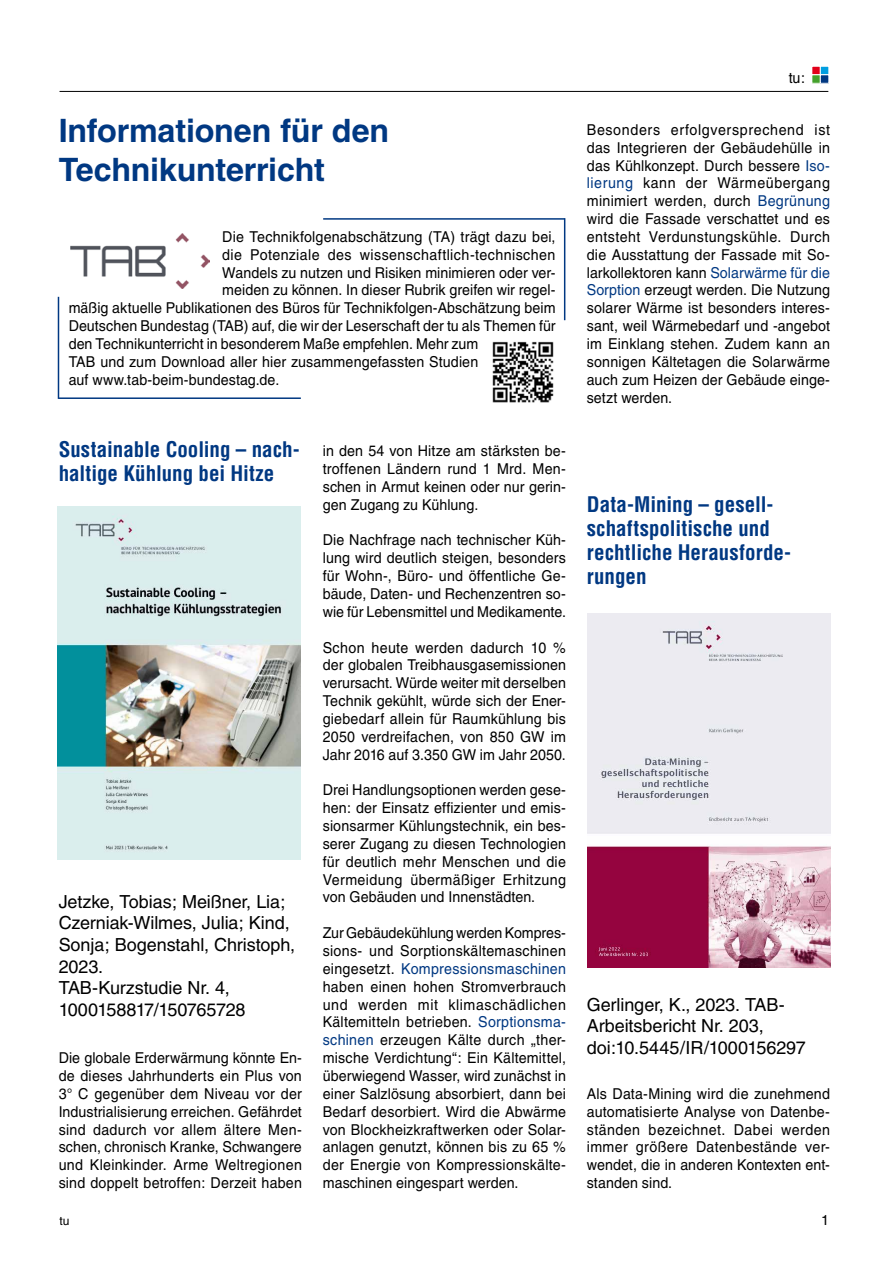
<style>
.page{position:relative;width:893px;height:1263px;background:#fff}
.page>*{position:absolute;margin:0;border:0;box-sizing:border-box;transform-origin:0 0}
.t1{font:700 32.25px/38.7px "Helvetica";letter-spacing:-.005em;color:#003882}
.t2{font:700 condensed 21px/24px "Helvetica";color:#003882}
.t3{font:18px/21.6px "Helvetica";letter-spacing:-.005em;color:#000}
.t4{font:15px/17.9px "Helvetica";letter-spacing:.005em;color:#000;text-align:justify;scale:.95 1}
.t5{font:15px "Helvetica";letter-spacing:.03em;color:#000;scale:.95 1}
.t6{font:14.25px "Helvetica";color:#000}
.t7{font:12px "Helvetica";color:#000}
.s1{color:#003882}
</style>
<div class="page">
<hr style="left:60px;top:91px;width:768px;height:1px;background:#000">
<div style="left:812px;top:66px;width:8px;height:9px;background:#e2001a"></div>
<div style="left:811px;top:66px;width:10px;height:9px;border:1px solid #fff"></div>
<div style="left:820px;top:66px;width:9px;height:9px;background:#009ee0"></div>
<div style="left:820px;top:66px;width:9px;height:9px;border:1px solid #fff"></div>
<div style="left:812px;top:75px;width:8px;height:8px;background:#44a12b"></div>
<div style="left:811px;top:74px;width:10px;height:10px;border:1px solid #fff"></div>
<div style="left:820px;top:75px;width:9px;height:8px;background:#003882"></div>
<div style="left:820px;top:74px;width:9px;height:10px;border:1px solid #fff"></div>
<img style="left:492px;top:341px;width:62px;height:62px">
<img style="left:70px;top:234px;width:140px;height:55px">
<hr style="left:58px;top:397px;width:243px;height:2px;background:#003882">
<hr style="left:58px;top:297px;width:1px;height:102px;background:#003882">
<hr style="left:323px;top:218px;width:242px;height:2px;background:#003882">
<hr style="left:564px;top:218px;width:1px;height:102px;background:#003882">
<img style="left:58px;top:506px;width:242px;height:353px">
<img style="left:588px;top:613px;width:242px;height:354px">
<h1 class="t1" style="left:59px;top:111px;width:332px">Informationen für den<br>Technikunterricht</h1>
<p class="t4" style="left:222px;top:228px;width:352px">Die Technikfolgenabschätzung (TA) trägt dazu bei,</p>
<p class="t5" style="left:222px;top:246px;width:352px">die Potenziale des wissenschaftlich-technischen</p>
<p class="t4" style="left:222px;top:263px;width:352px">Wandels zu nutzen und Risiken minimieren oder ver-</p>
<p class="t4" style="left:222px;top:281px;width:352px">meiden zu können. In dieser Rubrik greifen wir regel-</p>
<p class="t4" style="left:69px;top:299px;width:514px">mäßig aktuelle Publikationen des Büros für Technikfolgen-Abschätzung beim</p>
<p class="t4" style="left:69px;top:317px;width:514px">Deutschen Bundestag (TAB) auf, die wir der Leserschaft der tu als Themen für</p>
<p class="t4" style="left:69px;top:335px;width:433px">den Technikunterricht in besonderem Maße empfehlen. Mehr zum</p>
<p class="t4" style="left:69px;top:353px;width:433px">TAB und zum Download aller hier zusammengefassten Studien</p>
<p class="t4" style="left:69px;top:370px;width:223px">auf www.tab-beim-bundestag.de.</p>
<h2 class="t2" style="left:59px;top:437px;width:243px">Sustainable Cooling – nach&shy;haltige Kühlung bei Hitze</h2>
<p class="t3" style="left:59px;top:891px;width:238px">Jetzke, Tobias; Meißner, Lia;<br>Czerniak-Wilmes, Julia; Kind,<br>Sonja; Bogenstahl, Christoph,<br>2023.<br>TAB-Kurzstudie Nr. 4,<br>1000158817/150765728</p>
<p class="t4" style="left:59px;top:1049px;width:258px">Die globale Erderwärmung könnte En&shy;de dieses Jahrhunderts ein Plus von 3° C gegenüber dem Niveau vor der Industrialisierung erreichen. Gefährdet sind dadurch vor allem ältere Men&shy;schen, chronisch Kranke, Schwangere und Kleinkinder. Arme Weltregionen sind doppelt betroffen: Derzeit haben</p>
<p class="t4" style="left:323px;top:442px;width:258px">in den 54 von Hitze am stärksten be&shy;troffenen Ländern rund 1 Mrd. Men&shy;schen in Armut keinen oder nur gerin&shy;gen Zugang zu Kühlung.</p>
<p class="t4" style="left:323px;top:531px;width:258px">Die Nachfrage nach technischer Küh&shy;lung wird deutlich steigen, besonders für Wohn-, Büro- und öffentliche Ge&shy;bäude, Daten- und Rechenzentren so&shy;wie für Lebensmittel und Medikamente.</p>
<p class="t4" style="left:323px;top:638px;width:258px">Schon heute werden dadurch 10 % der globalen Treibhausgasemissionen verursacht. Würde weiter mit derselben Technik gekühlt, würde sich der Ener&shy;giebedarf allein für Raumkühlung bis 2050 verdreifachen, von 850 GW im Jahr 2016 auf 3.350 GW im Jahr 2050.</p>
<p class="t4" style="left:323px;top:781px;width:258px">Drei Handlungsoptionen werden gese&shy;hen: der Einsatz effizienter und emis&shy;sionsarmer Kühlungstechnik, ein bes&shy;serer Zugang zu diesen Technologien für deutlich mehr Menschen und die Vermeidung übermäßiger Erhitzung von Gebäuden und Innenstädten.</p>
<p class="t4" style="left:323px;top:924px;width:258px">Zur Gebäudekühlung werden Kompres&shy;sions- und Sorptionskältemaschinen eingesetzt. <span class="s1">Kompressionsmaschinen </span>haben einen hohen Stromverbrauch und werden mit klimaschädlichen Kältemitteln betrieben. <span class="s1">Sorptionsma&shy;schinen</span> erzeugen Kälte durch „ther&shy;mische Verdichtung“: Ein Kältemittel, überwiegend Wasser, wird zunächst in einer Salzlösung absorbiert, dann bei Bedarf desorbiert. Wird die Abwärme von Blockheizkraftwerken oder Solar&shy;anlagen genutzt, können bis zu 65 % der Energie von Kompressionskälte&shy;maschinen eingespart werden.</p>
<p class="t4" style="left:789px;top:69px;width:19px">tu:</p>
<p class="t4" style="left:587px;top:121px;width:258px">Besonders erfolgversprechend ist das Integrieren der Gebäudehülle in das Kühlkonzept. Durch bessere <span class="s1">Iso&shy;lierung</span> kann der Wärmeübergang minimiert werden, durch <span class="s1">Begrünung </span>wird die Fassade verschattet und es entsteht Verdunstungskühle. Durch die Ausstattung der Fassade mit So&shy;larkollektoren kann <span class="s1">Solarwärme für die Sorption</span> erzeugt werden. Die Nutzung solarer Wärme ist besonders interes&shy;sant, weil Wärmebedarf und -angebot im Einklang stehen. Zudem kann an sonnigen Kältetagen die Solarwärme auch zum Heizen der Gebäude einge&shy;setzt werden.</p>
<h2 class="t2" style="left:587px;top:492px;width:206px">Data-Mining – gesell&shy;schaftspolitische und rechtliche Herausforde&shy;rungen</h2>
<p class="t3" style="left:587px;top:993px;width:221px">Gerlinger, K., 2023. TAB-<br>Arbeitsbericht Nr. 203, doi:10.5445/IR/1000156297</p>
<p class="t4" style="left:587px;top:1084px;width:258px">Als Data-Mining wird die zunehmend automatisierte Analyse von Datenbe&shy;ständen bezeichnet. Dabei werden immer größere Datenbestände ver&shy;wendet, die in anderen Kontexten ent&shy;standen sind.</p>
<p class="t7" style="left:60px;top:1213px;width:12px">tu</p>
<p class="t6" style="left:821px;top:1211px;width:9px">1</p>
</div>
